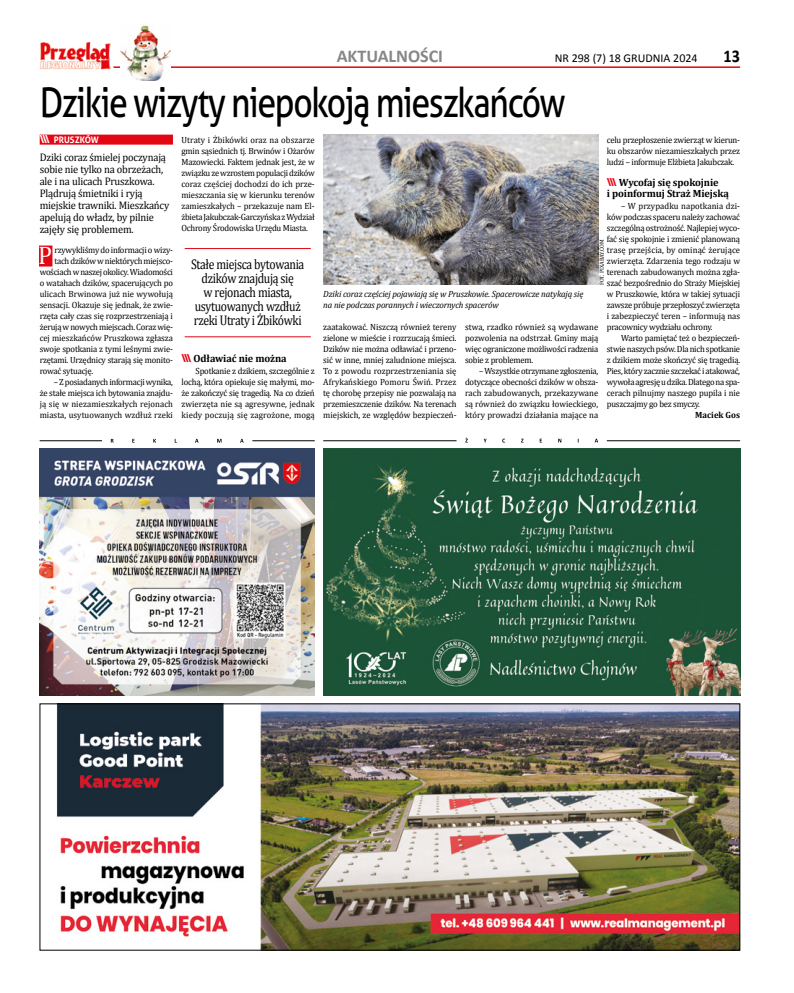
<style>
.page{position:relative;width:794px;height:993px;background:#fff}
.page>*{position:absolute;margin:0;border:0;box-sizing:border-box;transform-origin:0 0}
.t1{font:41px "Aller";letter-spacing:-.04em;color:#000;scale:.82 1}
.t2{font:25.5px "Cambria";color:#fff;scale:.96 1}
.t3{font:700 18px "Calibri";color:#878787}
.t4{font:700 18px "Calibri";color:#000;scale:.9 1}
.t5{font:14px/14px "Cambria";letter-spacing:-.03em;color:#000;text-align:center;scale:.84 1}
.t6{font:12px "Calibri";color:#000}
.t7{font:11px/12px "Cambria";letter-spacing:-.015em;color:#000;scale:.95 1}
.t8{font:700 10.5px/11px "Cambria";letter-spacing:-.01em;color:#000}
.t9{font:9px/11px "Cambria";letter-spacing:-.02em;color:#000;text-align:justify;scale:.96 1}
.t10{font:italic 9px/11px "Cambria";letter-spacing:-.015em;color:#000}
.t11{font:9px "Cambria";letter-spacing:.005em;color:#000;scale:.96 1}
.t12{font:700 9px "Aller";color:#fff;scale:.96 1}
.t13{font:700 9px "Cambria";color:#000;scale:.96 1}
.t14{font:6px "Cambria";letter-spacing:-.005em;color:#000;scale:.96 1}
.s1{font-size:11px}
.s2{font-family:"Aller";font-size:11px;color:#e30613}
</style>
<div class="page">
<hr style="left:113px;top:66px;width:627px;height:2px;background:#e30613">
<img style="left:39px;top:43px;width:71px;height:27px">
<img style="left:120px;top:25px;width:51px;height:56px">
<img style="left:40px;top:448px;width:275px;height:247px">
<hr style="left:40px;top:440px;width:62px;height:1px;background:#000">
<hr style="left:252px;top:440px;width:63px;height:1px;background:#000">
<svg style="left:111px;top:438px;width:133px;height:4px"></svg>
<img style="left:56px;top:705px;width:682px;height:243px">
<div style="left:40px;top:703px;width:700px;height:247px;border:1px solid #000"></div>
<img style="left:323px;top:448px;width:417px;height:247px">
<div style="left:40px;top:134px;width:133px;height:10px;background:#e30613"></div>
<div style="left:39px;top:245px;width:13px;height:21px;background:#e30613"></div>
<hr style="left:185px;top:248px;width:126px;height:1px;background:#e30613">
<hr style="left:185px;top:336px;width:126px;height:1px;background:#e30613">
<img style="left:323px;top:135px;width:275px;height:150px">
<hr style="left:323px;top:440px;width:133px;height:1px;background:#000">
<hr style="left:607px;top:440px;width:133px;height:1px;background:#000">
<svg style="left:465px;top:437px;width:133px;height:5px"></svg>
<h3 class="t3" style="left:337px;top:45px;width:108px">AKTUALNOŚCI</h3>
<h3 class="t6" style="left:555px;top:51px;width:144px">NR 298 (7) 18 GRUDNIA 2024</h3>
<h3 class="t4" style="left:723px;top:45px;width:18px">11</h3>
<h1 class="t1" style="left:40px;top:77px;width:643px">Dzikie wizyty niepokoją mieszkańców</h1>
<p class="t12" style="left:40px;top:134px;width:63px"><span class="s1">\\\</span> PRUSZKÓW</p>
<p class="t7" style="left:40px;top:151px;width:138px">Dziki coraz śmielej poczynają sobie nie tylko na obrzeżach, ale i na ulicach Pruszkowa.<br>Plądrują śmietniki i ryją miejskie trawniki. Mieszkańcy apelują do władz, by pilnie zajęły się problemem.</p>
<h2 class="t2" style="left:38px;top:240px;width:16px">P</h2>
<p class="t9" style="left:54px;top:244px;width:125px">rzywykliśmy do informacji o wizy-</p>
<p class="t9" style="left:54px;top:255px;width:125px">tach dzików w niektórych miejsco-</p>
<p class="t9" style="left:40px;top:266px;width:140px">wościach w naszej okolicy. Wiadomości</p>
<p class="t9" style="left:40px;top:277px;width:140px">o watahach dzików, spacerujących po</p>
<p class="t11" style="left:40px;top:289px;width:140px">ulicach Brwinowa już nie wywołują</p>
<p class="t9" style="left:40px;top:299px;width:140px">sensacji. Okazuje się jednak, że zwie-</p>
<p class="t9" style="left:40px;top:310px;width:140px">rzęta cały czas się rozprzestrzeniają i</p>
<p class="t9" style="left:40px;top:321px;width:140px">żerują w nowych miejscach. Coraz wię-</p>
<p class="t9" style="left:40px;top:332px;width:140px">cej mieszkańców Pruszkowa zgłasza</p>
<p class="t9" style="left:40px;top:343px;width:140px">swoje spotkania z tymi leśnymi zwie-</p>
<p class="t9" style="left:40px;top:354px;width:140px">rzętami. Urzędnicy starają się monito-</p>
<p class="t9" style="left:40px;top:365px;width:57px">rować sytuację.</p>
<p class="t9" style="left:40px;top:376px;width:140px;text-indent:14px">– Z posiadanych informacji wynika, że stałe miejsca ich bytowania znajdu&shy;ją się w niezamieszkałych rejonach miasta, usytuowanych wzdłuż rzeki</p>
<p class="t9" style="left:181px;top:134px;width:140px">Utraty i Żbikówki oraz na obszarze gmin sąsiednich tj. Brwinów i Ożarów Mazowiecki. Faktem jednak jest, że w związku ze wzrostem populacji dzików coraz częściej dochodzi do ich prze&shy;mieszczania się w kierunku terenów zamieszkałych – przekazuje nam El&shy;żbieta Jakubczak-Garczyńska z Wydział Ochrony Środowiska Urzędu Miasta.</p>
<h3 class="t5" style="left:191px;top:257px;width:136px">Stałe miejsca bytowania dzików znajdują się<br>w rejonach miasta, usytuowanych wzdłuż rzeki Utraty i Żbikówki</h3>
<p class="t8" style="left:181px;top:353px;width:107px"><span class="s2">\\\</span> Odławiać nie można</p>
<p class="t9" style="left:181px;top:365px;width:140px;text-indent:14px">Spotkanie z dzikiem, szczególnie z lochą, która opiekuje się małymi, mo&shy;że zakończyć się tragedią. Na co dzień zwierzęta nie są agresywne, jednak kiedy poczują się zagrożone, mogą</p>
<p class="t9" style="left:607px;top:134px;width:140px">celu przepłoszenie zwierząt w kierun&shy;ku obszarów niezamieszkałych przez ludzi – informuje Elżbieta Jakubczak.</p>
<p class="t8" style="left:607px;top:177px;width:124px"><span class="s2">\\\</span> Wycofaj się spokojnie<br>i poinformuj Straż Miejską</p>
<p class="t9" style="left:607px;top:200px;width:140px;text-indent:14px">– W przypadku napotkania dzi&shy;ków podczas spaceru należy zachować szczególną ostrożność. Najlepiej wyco&shy;fać się spokojnie i zmienić planowaną trasę przejścia, by ominąć żerujące zwierzęta. Zdarzenia tego rodzaju w terenach zabudowanych można zgła&shy;szać bezpośrednio do Straży Miejskiej w Pruszkowie, która w takiej sytuacji zawsze próbuje przepłoszyć zwierzęta i zabezpieczyć teren – informują nas pracownicy wydziału ochrony.</p>
<p class="t9" style="left:607px;top:332px;width:140px;text-indent:14px">Warto pamiętać też o bezpieczeń&shy;stwie naszych psów. Dla nich spotkanie z dzikiem może skończyć się tragedią.<br>Pies, który zacznie szczekać i atakować, wywoła agresję u dzika. Dlatego na spa&shy;cerach pilnujmy naszego pupila i nie puszczajmy go bez smyczy.</p>
<p class="t13" style="left:695px;top:409px;width:48px">Maciek Gos</p>
<p class="t14" style="left:598px;top:285px;width:50px;rotate:-90deg">FOT. PIXABAY.COM</p>
<p class="t10" style="left:323px;top:287px;width:262px">Dziki coraz częściej pojawiają się w Pruszkowie. Spacerowicze natykają się na nie podczas porannych i wieczornych spacerów</p>
<p class="t9" style="left:323px;top:321px;width:140px">zaatakować. Niszczą również tereny zielone w mieście i rozrzucają śmieci.<br>Dzików nie można odławiać i przeno&shy;sić w inne, mniej zaludnione miejsca.<br>To z powodu rozprzestrzeniania się Afrykańskiego Pomoru Świń. Przez tę chorobę przepisy nie pozwalają na przemieszczenie dzików. Na terenach miejskich, ze względów bezpieczeń-</p>
<p class="t9" style="left:465px;top:321px;width:140px">stwa, rzadko również są wydawane pozwolenia na odstrzał. Gminy mają więc ograniczone możliwości radzenia sobie z problemem.</p>
<p class="t9" style="left:465px;top:365px;width:140px;text-indent:14px">– Wszystkie otrzymane zgłoszenia, dotyczące obecności dzików w obsza&shy;rach zabudowanych, przekazywane są również do związku łowieckiego, który prowadzi działania mające na</p>
</div>
